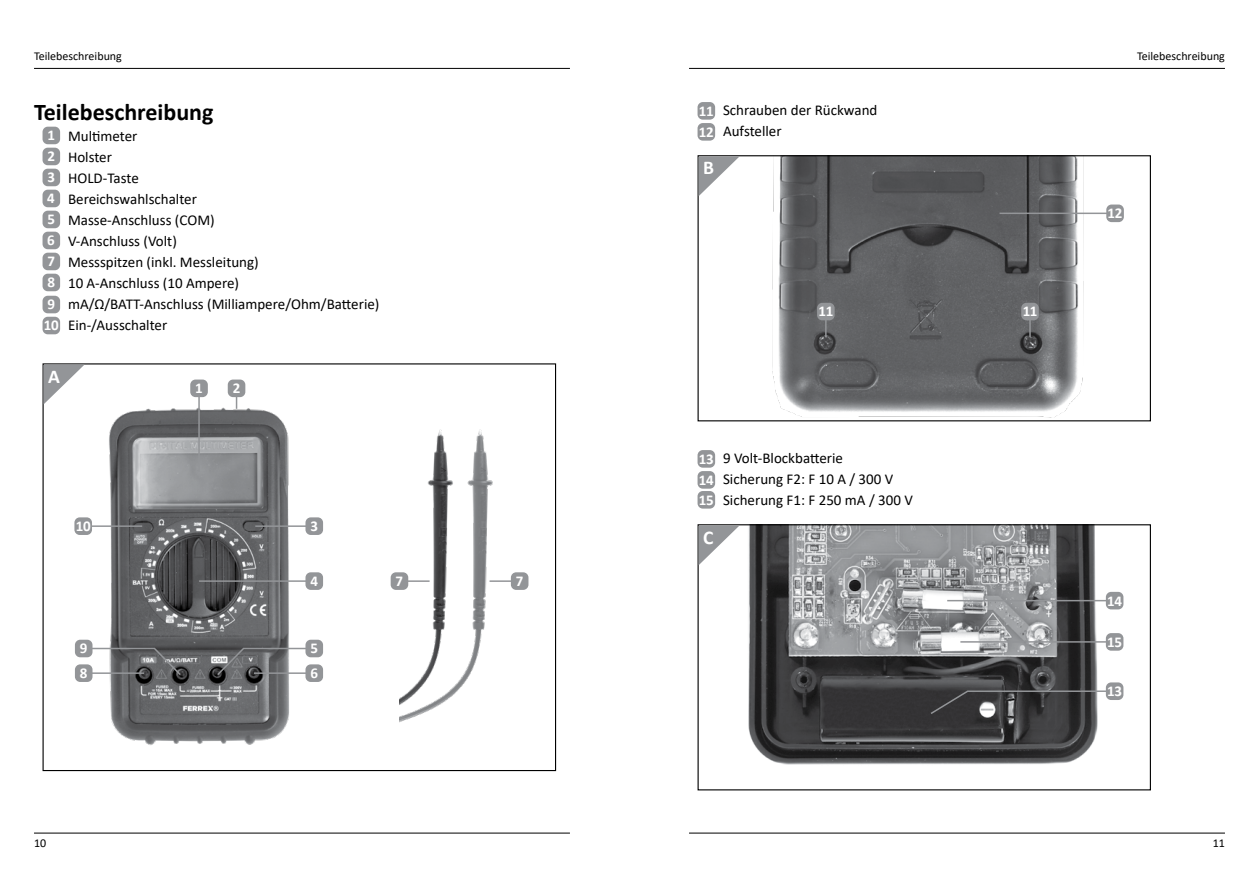
<style>
.page{position:relative;width:1259px;height:893px;background:#fff}
.page>*{position:absolute;margin:0;border:0;box-sizing:border-box;transform-origin:0 0}
.t1{font:700 24px "Calibri";color:#000}
.t2{font:700 19.5px "Calibri";color:#fff}
.t3{font:15px/21px "Calibri";color:#000}
.t4{font:700 15px "Calibri";letter-spacing:-.03em;color:#fff}
.t5{font:12px "Calibri";color:#000}
.s1{font-weight:700;color:#fff}
</style>
<div class="page">
<hr style="left:34px;top:833px;width:536px;height:1px;background:#000">
<hr style="left:34px;top:68px;width:536px;height:1px;background:#000">
<hr style="left:689px;top:833px;width:536px;height:1px;background:#000">
<hr style="left:689px;top:68px;width:536px;height:1px;background:#000">
<div style="left:43px;top:127px;width:17px;height:17px;background:#939598;border-radius:5px"></div>
<div style="left:43px;top:148px;width:17px;height:17px;background:#939598;border-radius:5px"></div>
<div style="left:43px;top:169px;width:17px;height:17px;background:#939598;border-radius:5px"></div>
<div style="left:43px;top:190px;width:17px;height:17px;background:#939598;border-radius:5px"></div>
<div style="left:43px;top:211px;width:17px;height:17px;background:#939598;border-radius:5px"></div>
<div style="left:43px;top:232px;width:17px;height:17px;background:#939598;border-radius:5px"></div>
<div style="left:43px;top:253px;width:17px;height:17px;background:#939598;border-radius:5px"></div>
<div style="left:43px;top:274px;width:17px;height:17px;background:#939598;border-radius:5px"></div>
<div style="left:43px;top:296px;width:17px;height:17px;background:#939598;border-radius:5px"></div>
<div style="left:43px;top:317px;width:17px;height:17px;background:#939598;border-radius:5px"></div>
<img style="left:399px;top:429px;width:94px;height:294px">
<svg style="left:44px;top:364px;width:41px;height:40px"></svg>
<img style="left:109px;top:403px;width:180px;height:342px">
<div style="left:228px;top:380px;width:17px;height:17px;background:#939598;border-radius:5px"></div>
<svg style="left:236px;top:397px;width:1px;height:12px"></svg>
<div style="left:190px;top:380px;width:18px;height:17px;background:#939598;border-radius:5px"></div>
<hr style="left:198px;top:396px;width:2px;height:76px;background:#939598">
<div style="left:391px;top:572px;width:17px;height:18px;background:#939598;border-radius:5px"></div>
<hr style="left:407px;top:580px;width:22px;height:2px;background:#939598">
<div style="left:511px;top:572px;width:17px;height:18px;background:#939598;border-radius:5px"></div>
<hr style="left:489px;top:580px;width:23px;height:2px;background:#939598">
<div style="left:305px;top:517px;width:18px;height:18px;background:#939598;border-radius:5px"></div>
<hr style="left:255px;top:525px;width:53px;height:2px;background:#939598">
<div style="left:74px;top:517px;width:18px;height:18px;background:#939598;border-radius:5px"></div>
<hr style="left:91px;top:525px;width:51px;height:2px;background:#939598">
<div style="left:305px;top:572px;width:18px;height:18px;background:#939598;border-radius:5px"></div>
<hr style="left:199px;top:580px;width:109px;height:2px;background:#939598">
<div style="left:305px;top:664px;width:18px;height:18px;background:#939598;border-radius:5px"></div>
<div style="left:75px;top:664px;width:17px;height:18px;background:#939598;border-radius:5px"></div>
<div style="left:305px;top:640px;width:18px;height:17px;background:#939598;border-radius:5px"></div>
<svg style="left:216px;top:647px;width:93px;height:30px"></svg>
<div style="left:75px;top:640px;width:17px;height:17px;background:#939598;border-radius:5px"></div>
<svg style="left:88px;top:647px;width:94px;height:30px"></svg>
<div style="left:697px;top:102px;width:18px;height:18px;background:#939598;border-radius:5px"></div>
<div style="left:697px;top:123px;width:18px;height:18px;background:#939598;border-radius:5px"></div>
<img style="left:772px;top:157px;width:339px;height:261px">
<div style="left:697px;top:155px;width:454px;height:266px;border:1px solid #000"></div>
<svg style="left:698px;top:156px;width:41px;height:40px"></svg>
<div style="left:817px;top:303px;width:17px;height:17px;background:#939598;border-radius:5px"></div>
<svg style="left:825px;top:320px;width:1px;height:17px"></svg>
<div style="left:1021px;top:303px;width:17px;height:17px;background:#939598;border-radius:5px"></div>
<svg style="left:1029px;top:320px;width:1px;height:17px"></svg>
<div style="left:1106px;top:205px;width:18px;height:17px;background:#939598;border-radius:5px"></div>
<hr style="left:999px;top:213px;width:108px;height:1px;background:#939598">
<div style="left:697px;top:450px;width:18px;height:18px;background:#939598;border-radius:5px"></div>
<div style="left:697px;top:471px;width:18px;height:18px;background:#939598;border-radius:5px"></div>
<div style="left:697px;top:491px;width:18px;height:18px;background:#939598;border-radius:5px"></div>
<img style="left:748px;top:526px;width:364px;height:239px">
<div style="left:697px;top:524px;width:454px;height:266px;border:1px solid #000"></div>
<svg style="left:698px;top:525px;width:41px;height:40px"></svg>
<div style="left:1106px;top:592px;width:17px;height:17px;background:#939598;border-radius:5px"></div>
<hr style="left:947px;top:600px;width:159px;height:1px;background:#939598">
<div style="left:1106px;top:682px;width:17px;height:18px;background:#939598;border-radius:5px"></div>
<svg style="left:929px;top:690px;width:179px;height:25px;background:#515153"></svg>
<div style="left:1106px;top:633px;width:17px;height:18px;background:#939598;border-radius:5px"></div>
<hr style="left:960px;top:641px;width:146px;height:2px;background:#939598">
<p class="t5" style="left:34px;top:48px;width:89px">Teilebeschreibung</p>
<p class="t5" style="left:1137px;top:48px;width:89px">Teilebeschreibung</p>
<h1 class="t1" style="left:34px;top:95px;width:181px">Teilebeschreibung</h1>
<p class="t3" style="left:44px;top:125px;width:337px"><span class="s1">1</span> Multimeter<br><span class="s1">2</span> Holster<br><span class="s1">3</span> HOLD-Taste<br><span class="s1">4</span> Bereichswahlschalter<br><span class="s1">5</span> Masse-Anschluss (COM)<br><span class="s1">6</span> V-Anschluss (Volt)<br><span class="s1">7</span> Messspitzen (inkl. Messleitung)<br><span class="s1">8</span> 10 A-Anschluss (10 Ampere)<br><span class="s1">9</span> mA/Ω/BATT-Anschluss (Milliampere/Ohm/Batterie)<br><span class="s1">10</span> Ein-/Ausschalter</p>
<h2 class="t2" style="left:48px;top:362px;width:13px">A</h2>
<p class="t4" style="left:195px;top:378px;width:9px">1</p>
<p class="t4" style="left:233px;top:378px;width:9px">2</p>
<p class="t4" style="left:76px;top:515px;width:16px">10</p>
<p class="t4" style="left:310px;top:516px;width:9px">3</p>
<p class="t4" style="left:310px;top:570px;width:9px">4</p>
<p class="t4" style="left:80px;top:638px;width:9px">9</p>
<p class="t4" style="left:310px;top:638px;width:9px">5</p>
<p class="t4" style="left:80px;top:662px;width:9px">8</p>
<p class="t4" style="left:310px;top:662px;width:9px">6</p>
<p class="t4" style="left:396px;top:570px;width:9px">7</p>
<p class="t4" style="left:516px;top:570px;width:9px">7</p>
<p class="t3" style="left:699px;top:100px;width:180px"><span class="s1">11</span> Schrauben der Rückwand<br><span class="s1">12</span> Aufsteller</p>
<h2 class="t2" style="left:703px;top:154px;width:12px">B</h2>
<p class="t4" style="left:818px;top:301px;width:16px">11</p>
<p class="t4" style="left:1022px;top:301px;width:16px">11</p>
<p class="t3" style="left:699px;top:448px;width:215px"><span class="s1">13</span> 9 Volt-Blockbatterie<br><span class="s1">14</span> Sicherung F2: F 10 A / 300 V<br><span class="s1">15</span> Sicherung F1: F 250 mA / 300 V</p>
<h2 class="t2" style="left:703px;top:523px;width:12px">C</h2>
<p class="t4" style="left:1107px;top:203px;width:16px">12</p>
<p class="t4" style="left:1107px;top:590px;width:16px">14</p>
<p class="t4" style="left:1107px;top:631px;width:16px">15</p>
<p class="t4" style="left:1107px;top:680px;width:16px">13</p>
<p class="t5" style="left:34px;top:834px;width:14px">10</p>
<p class="t5" style="left:1212px;top:834px;width:14px">11</p>
</div>
